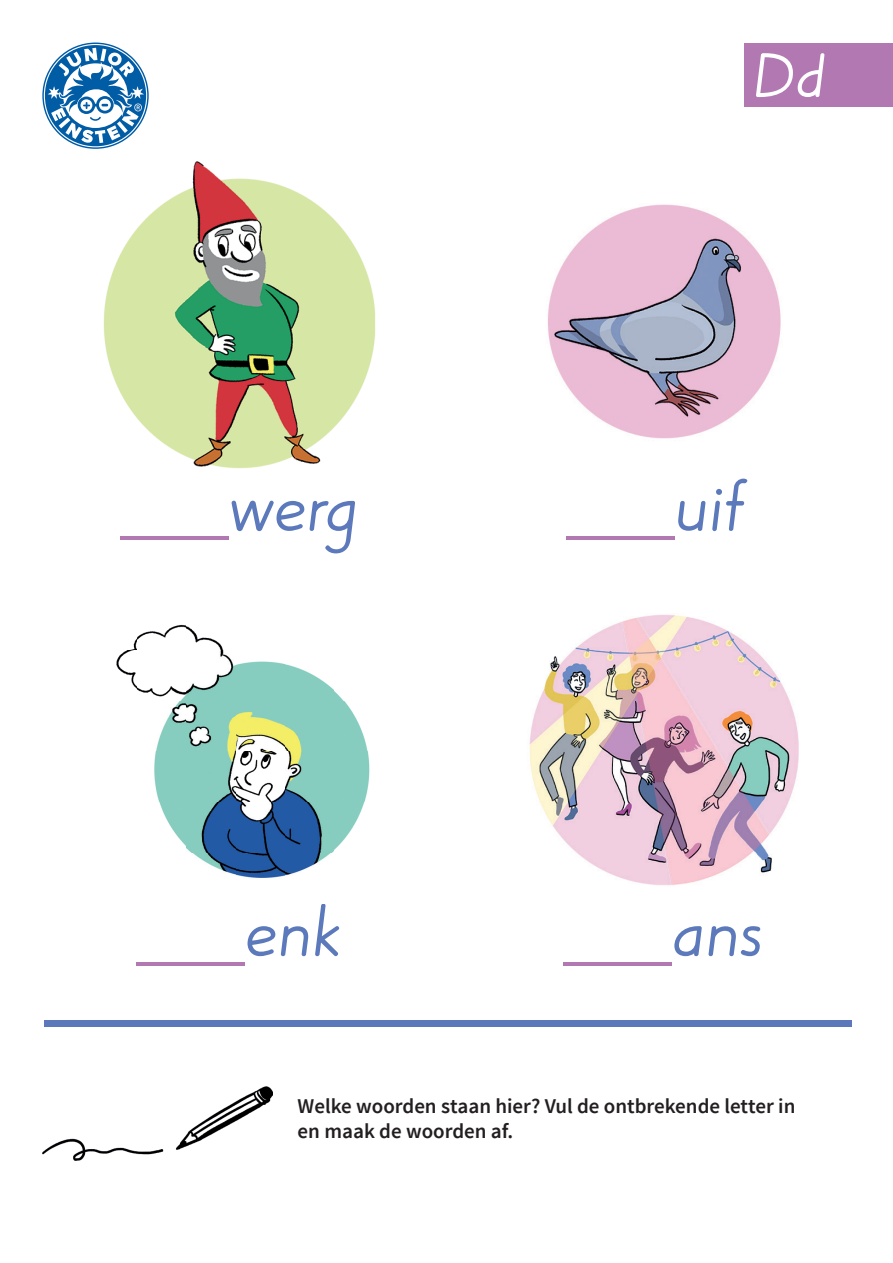
<style>
.page{position:relative;width:893px;height:1263px;background:#fff}
.page>*{position:absolute;margin:0;border:0;box-sizing:border-box;transform-origin:0 0}
.t1{font:75px "JE blokletters basis Regular";letter-spacing:-.02em;color:#5b79bb}
.t2{font:67.5px "JE blokletters basis Regular";color:#fff}
.t3{font:600 21px/24.8px "Source Sans Pro";color:#231f20}
</style>
<div class="page">
<img style="left:103px;top:162px;width:273px;height:306px">
<svg style="left:42px;top:43px;width:107px;height:106px"></svg>
<div style="left:44px;top:1020px;width:808px;height:6px;background:#5b79ba"></div>
<div style="left:744px;top:43px;width:149px;height:64px;background:#b278b2"></div>
<hr style="left:566px;top:536px;width:108px;height:4px;background:#b278b2">
<hr style="left:120px;top:536px;width:108px;height:4px;background:#b278b2">
<hr style="left:136px;top:962px;width:108px;height:3px;background:#b278b2">
<hr style="left:563px;top:962px;width:108px;height:3px;background:#b278b2">
<img style="left:116px;top:625px;width:254px;height:253px">
<img style="left:548px;top:204px;width:233px;height:235px">
<img style="left:529px;top:615px;width:270px;height:270px">
<img style="left:43px;top:1087px;width:230px;height:73px">
<h1 class="t1" style="left:228px;top:478px;width:132px">werg</h1>
<h1 class="t1" style="left:244px;top:904px;width:101px">enk</h1>
<h2 class="t2" style="left:753px;top:50px;width:77px">Dd</h2>
<h1 class="t1" style="left:674px;top:478px;width:74px">uif</h1>
<h1 class="t1" style="left:671px;top:904px;width:94px">ans</h1>
<p class="t3" style="left:298px;top:1094px;width:499px">Welke woorden staan hier? Vul de ontbrekende letter in en maak de woorden af.</p>
</div>
